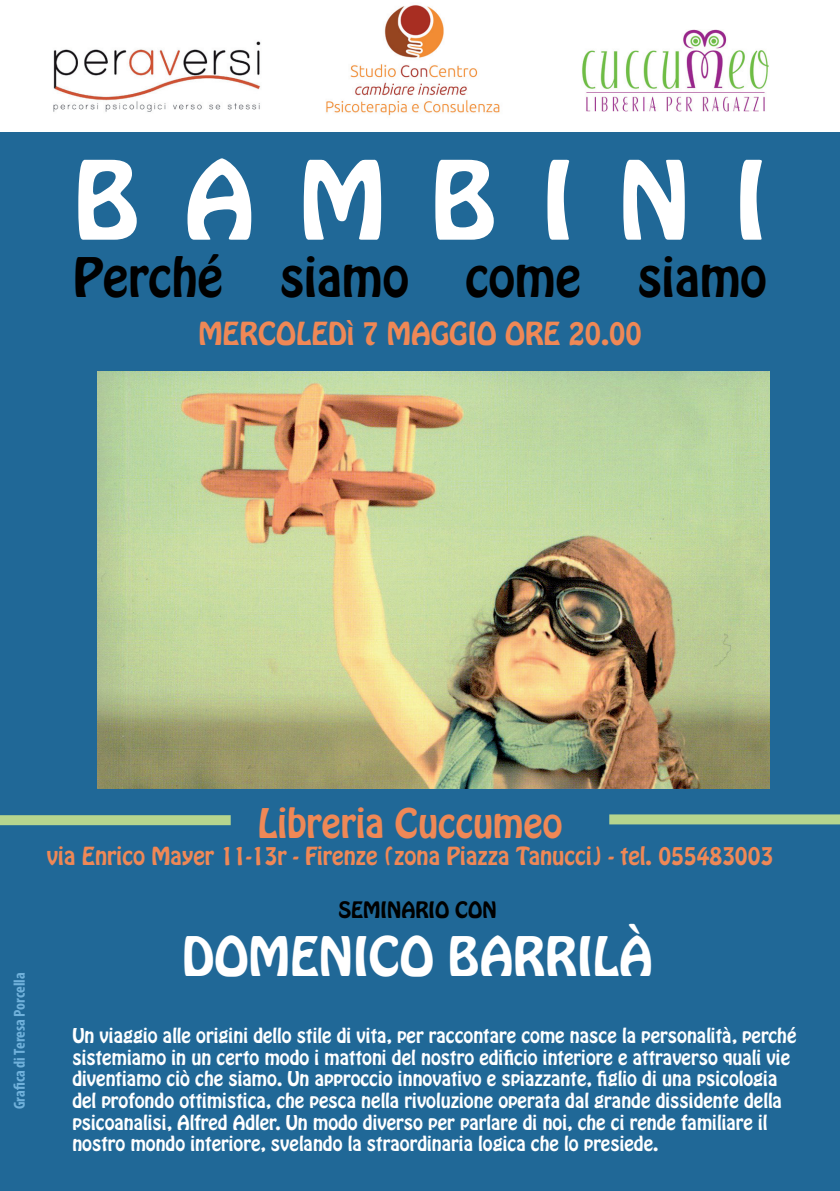
<style>
.page{position:relative;width:840px;height:1191px;background:#fff}
.page>*{position:absolute;margin:0;border:0;box-sizing:border-box;transform-origin:0 0}
.t1{font:96px "Hobo Std";color:#fff;scale:1.05 1}
.t2{font:48px "Hobo Std";color:#000}
.t3{font:48px "Hobo Std";color:#fff}
.t4{font:36px "Hobo Std";color:#ef8856}
.t5{font:28px "Hobo Std";color:#ef8856}
.t6{font:22px "Hobo Std";color:#ef8856}
.t7{font:20px "Hobo Std";color:#000}
.t8{font:18px/21.6px "Hobo Std";color:#fff}
.t9{font:700 condensed 16px "Myriad Pro";color:#70b1db}
</style>
<div class="page">
<div style="left:0;top:132px;width:839px;height:1059px;background:#206897"></div>
<img style="left:53px;top:41px;width:208px;height:71px">
<img style="left:582px;top:30px;width:186px;height:81px">
<img style="left:98px;top:372px;width:670px;height:416px">
<img style="left:326px;top:5px;width:174px;height:111px">
<div style="left:0;top:815px;width:230px;height:10px;background:#b6d58e"></div>
<div style="left:609px;top:814px;width:230px;height:10px;background:#b6d58e"></div>
<h1 class="t1" style="left:73px;top:134px;width:661px">B A M B I N I</h1>
<h2 class="t2" style="left:73px;top:244px;width:694px">Perché siamo come siamo</h2>
<h3 class="t5" style="left:198px;top:314px;width:444px">MERCOLEDì 7 MAGGIO ORE 20.00</h3>
<p class="t9" style="left:9px;top:1109px;width:139px;rotate:-90deg">Grafica di Teresa Porcella</p>
<h3 class="t4" style="left:258px;top:798px;width:306px">Libreria Cuccumeo</h3>
<p class="t6" style="left:47px;top:840px;width:727px">via Enrico Mayer 11-13r - Firenze (zona Piazza Tanucci) - tel. 055483003</p>
<p class="t7" style="left:338px;top:896px;width:160px">SEMINARIO CON</p>
<h2 class="t3" style="left:182px;top:923px;width:472px">DOMENICO BARRILà</h2>
<p class="t8" style="left:72px;top:1025px;width:725px">Un viaggio alle origini dello stile di vita, per raccontare come nasce la personalità, perché sistemiamo in un certo modo i mattoni del nostro edificio interiore e attraverso quali vie diventiamo ciò che siamo. Un approccio innovativo e spiazzante, figlio di una psicologia del profondo ottimistica, che pesca nella rivoluzione operata dal grande dissidente della psicoanalisi, Alfred Adler. Un modo diverso per parlare di noi, che ci rende familiare il nostro mondo interiore, svelando la straordinaria logica che lo presiede.</p>
</div>
